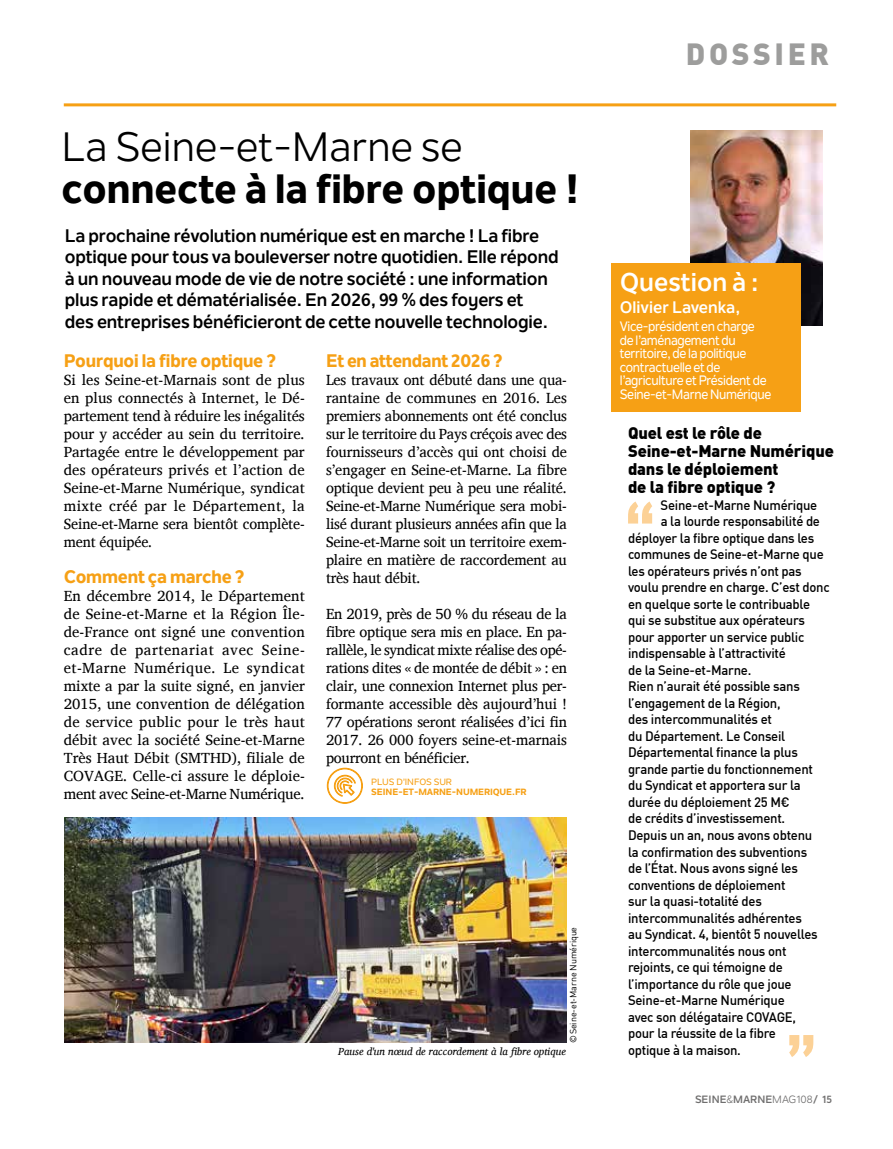
<style>
.page{position:relative;width:893px;height:1149px;background:#fff}
.page>*{position:absolute;margin:0;border:0;box-sizing:border-box;transform-origin:0 0}
.t1{font:700 76.2px "Nolan Next";color:#fcd196}
.Titre_majeur{font:800 40.5px/42px "Nolan Next";color:#000}
.t2{font:900 30px "DIN";letter-spacing:.12em;color:#9d9d9c}
.t3{font:700 25.5px "Nolan Next";color:#fff}
.Chapô_majeur___coule{font:700 18px/21.6px "Nolan Next";letter-spacing:-.01em;color:#000}
.Inter__majeur___coul{font:800 18px "Nolan Next";letter-spacing:-.01em;color:#f6a015}
.QUESTION{font:900 16.5px/18px "DIN";letter-spacing:-.01em;color:#000}
.t4{font:700 16.5px "Nolan Next";color:#fff}
.Texte_courant{font:15px/18px "Charis SIL";letter-spacing:-.01em;color:#000;text-align:justify}
.Texte_QUESTION{font:500 13.5px/16.5px "DIN";letter-spacing:-.02em;color:#000}
.t5{font:500 13.5px/13.5px "Nolan Next";letter-spacing:-.025em;color:#fff;scale:.92 1}
.Légende_photos{font:italic 10.5px "Charis SIL";color:#000}
.t6{font:700 10.5px "Nolan Next";color:#706f6f}
.PLUS_DINFOS-Bold{font:800 9px "Nolan Next";letter-spacing:-.01em;color:#f6a015}
.t7{font:9px "DIN";letter-spacing:-.01em;color:#000}
.PLUS_DINFOS-Ligh{font:500 9px "Nolan Next";letter-spacing:-.01em;color:#f6a015}
.s1{font-weight:400}
</style>
<div class="page">
<hr style="left:64px;top:103px;width:772px;height:3px;background:#f6a015">
<img style="left:691px;top:130px;width:132px;height:195px">
<div style="left:611px;top:263px;width:190px;height:148px;background:#f6a015"></div>
<svg style="left:628px;top:501px;width:24px;height:22px"></svg>
<img style="left:65px;top:817px;width:502px;height:225px">
<svg style="left:327px;top:767px;width:36px;height:36px"></svg>
<p class="Titre_majeur" style="left:62px;top:125px;width:519px"><span class="s1">La Seine-et-Marne se </span>connecte à la fibre optique !</p>
<p class="Chapô_majeur___coule" style="left:65px;top:224px;width:495px">La prochaine révolution numérique est en marche ! La fibre optique pour tous va bouleverser notre quotidien. Elle répond à un nouveau mode de vie de notre société : une information plus rapide et dématérialisée. En 2026, 99 % des foyers et<br>des entreprises bénéficieront de cette nouvelle technologie.</p>
<p class="Inter__majeur___coul" style="left:64px;top:349px;width:214px">Pourquoi la fibre optique ?</p>
<p class="Texte_courant" style="left:64px;top:371px;width:243px">Si les Seine-et-Marnais sont de plus en plus connectés à Internet, le Dé&shy;partement tend à réduire les inégalités pour y accéder au sein du territoire.<br>Partagée entre le développement par des opérateurs privés et l’action de Seine-et-Marne Numérique, syndicat mixte créé par le Département, la Seine-et-Marne sera bientôt complète&shy;ment équipée.</p>
<p class="Inter__majeur___coul" style="left:64px;top:565px;width:182px">Comment ça marche ?</p>
<p class="Texte_courant" style="left:64px;top:587px;width:243px">En décembre 2014, le Département de Seine-et-Marne et la Région Île&shy;de-France ont signé une convention cadre de partenariat avec Seine&shy;et-Marne Numérique. Le syndicat mixte a par la suite signé, en janvier 2015, une convention de délégation de service public pour le très haut débit avec la société Seine-et-Marne Très Haut Débit (SMTHD), filiale de COVAGE. Celle-ci assure le déploie&shy;ment avec Seine-et-Marne Numérique.</p>
<p class="Inter__majeur___coul" style="left:326px;top:349px;width:178px">Et en attendant 2026 ?</p>
<p class="Texte_courant" style="left:326px;top:371px;width:243px">Les travaux ont débuté dans une qua&shy;rantaine de communes en 2016. Les premiers abonnements ont été conclus sur le territoire du Pays créçois avec des fournisseurs d’accès qui ont choisi de s’engager en Seine-et-Marne. La fibre optique devient peu à peu une réalité.<br>Seine-et-Marne Numérique sera mobi&shy;lisé durant plusieurs années afin que la Seine-et-Marne soit un territoire exem&shy;plaire en matière de raccordement au très haut débit.</p>
<p class="Texte_courant" style="left:326px;top:605px;width:243px">En 2019, près de 50 % du réseau de la fibre optique sera mis en place. En pa&shy;rallèle, le syndicat mixte réalise des opé&shy;rations dites « de montée de débit » : en clair, une connexion Internet plus per&shy;formante accessible dès aujourd’hui !<br>77 opérations seront réalisées d’ici fin 2017. 26 000 foyers seine-et-marnais pourront en bénéficier.</p>
<p class="PLUS_DINFOS-Ligh" style="left:371px;top:775px;width:82px">PLUS D’INFOS SUR</p>
<p class="PLUS_DINFOS-Bold" style="left:371px;top:786px;width:157px">SEINE-ET-MARNE-NUMERIQUE.FR</p>
<p class="t7" style="left:569px;top:1042px;width:117px;rotate:-90deg">©Seine-et-Marne Numérique</p>
<p class="Légende_photos" style="left:338px;top:1045px;width:229px">Pause d'un nœud de raccordement à la fibre optique</p>
<h3 class="t2" style="left:686px;top:39px;width:145px">DOSSIER</h3>
<p class="t3" style="left:620px;top:266px;width:140px">Question à :</p>
<p class="t4" style="left:620px;top:297px;width:122px">Olivier Lavenka,</p>
<p class="t5" style="left:620px;top:319px;width:166px">Vice-président en charge de l’aménagement du territoire, de la politique contractuelle et de l’agriculture et Président de<br>Seine-et-Marne Numérique</p>
<p class="QUESTION" style="left:628px;top:424px;width:207px">Quel est le rôle de<br>Seine-et-Marne Numérique dans le déploiement<br>de la fibre optique ?</p>
<p class="Texte_QUESTION" style="left:661px;top:496px;width:158px">Seine-et-Marne Numérique</p>
<p class="Texte_QUESTION" style="left:661px;top:512px;width:161px">a la lourde responsabilité de</p>
<p class="Texte_QUESTION" style="left:628px;top:529px;width:188px">déployer la fibre optique dans les</p>
<p class="Texte_QUESTION" style="left:628px;top:545px;width:197px">communes de Seine-et-Marne que</p>
<p class="Texte_QUESTION" style="left:628px;top:562px;width:175px">les opérateurs privés n’ont pas</p>
<p class="Texte_QUESTION" style="left:628px;top:578px;width:203px">voulu prendre en charge. C’est donc</p>
<p class="Texte_QUESTION" style="left:628px;top:595px;width:184px">en quelque sorte le contribuable</p>
<p class="Texte_QUESTION" style="left:628px;top:611px;width:178px">qui se substitue aux opérateurs</p>
<p class="Texte_QUESTION" style="left:628px;top:628px;width:178px">pour apporter un service public</p>
<p class="Texte_QUESTION" style="left:628px;top:644px;width:159px">indispensable à l’attractivité</p>
<p class="Texte_QUESTION" style="left:628px;top:661px;width:125px">de la Seine-et-Marne.</p>
<p class="Texte_QUESTION" style="left:628px;top:677px;width:186px">Rien n’aurait été possible sans l’engagement de la Région,<br>des intercommunalités et<br>du Département. Le Conseil<br>Départemental finance la plus grande partie du fonctionnement du Syndicat et apportera sur la durée du déploiement 25 M€<br>de crédits d’investissement.</p>
<p class="Texte_QUESTION" style="left:628px;top:826px;width:191px">Depuis un an, nous avons obtenu la confirmation des subventions de l’État. Nous avons signé les conventions de déploiement<br>sur la quasi-totalité des intercommunalités adhérentes au Syndicat. 4, bientôt 5 nouvelles intercommunalités nous ont rejoints, ce qui témoigne de l’importance du rôle que joue<br>Seine-et-Marne Numérique<br>avec son délégataire COVAGE, pour la réussite de la fibre optique à la maison.</p>
<p class="t1" style="left:783px;top:1016px;width:38px">”</p>
<p class="t6" style="left:695px;top:1092px;width:139px">SEINE<span class="s1">&amp;</span>MARNE<span class="s1">MAG108</span>/ 15</p>
</div>
